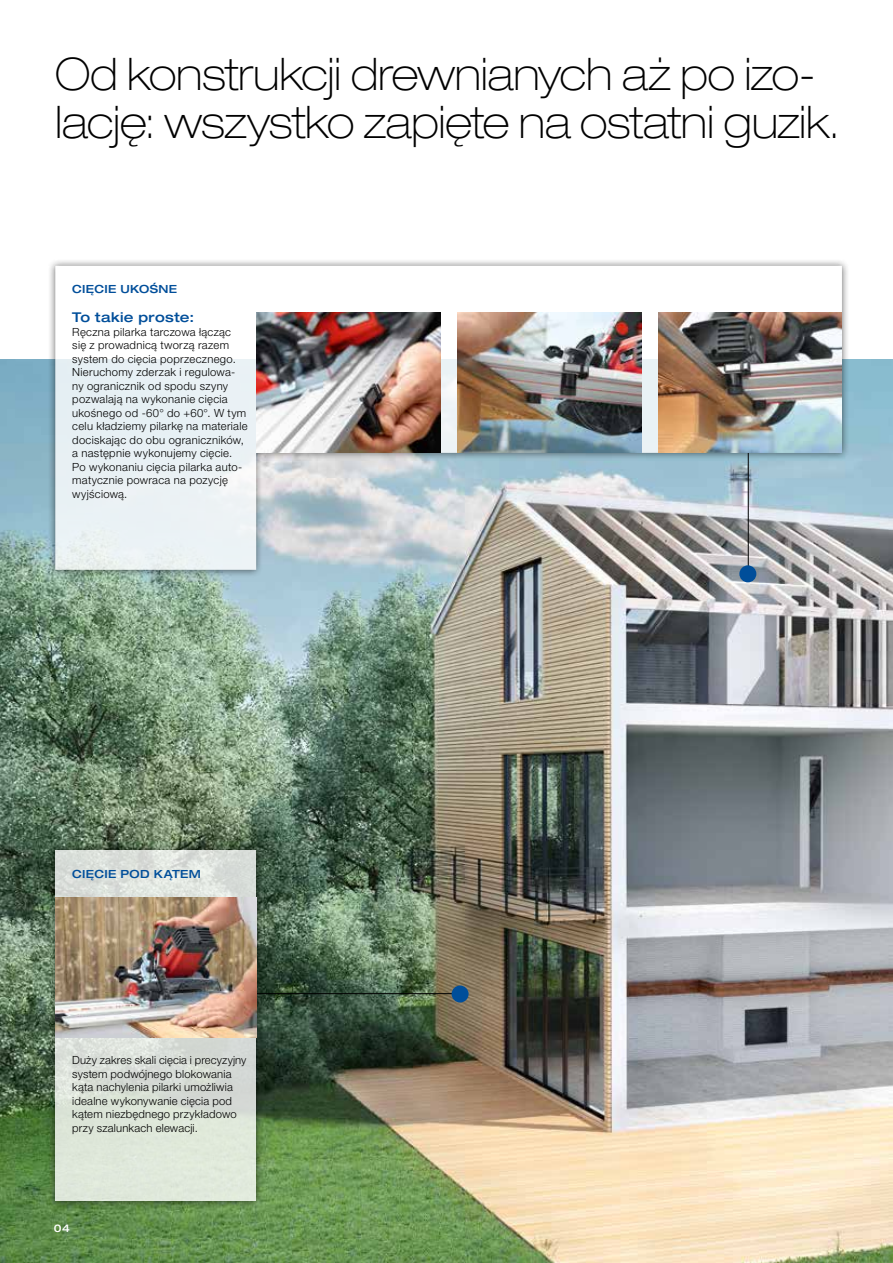
<style>
.page{position:relative;width:893px;height:1263px;background:#fff}
.page>*{position:absolute;margin:0;border:0;box-sizing:border-box;transform-origin:0 0}
.t1{font:100 expanded 45px/48.9px "Helvetica Neue LT Pro";letter-spacing:-.01em;color:#000;scale:.96 1}
.t2{font:500 expanded 13.5px "Helvetica Neue LT Pro";letter-spacing:.02em;color:#004e9a}
.t3{font:300 11.25px/13.5px "Helvetica Neue LT Pro";letter-spacing:.025em;color:#000}
.t4{font:500 expanded 11.25px "Helvetica Neue LT Pro";letter-spacing:.025em;color:#004e9a}
.t5{font:500 expanded 10.5px "Helvetica Neue LT Pro";color:#fff}
</style>
<div class="page">
<img style="left:0;top:359px;width:893px;height:904px">
<div style="left:739px;top:565px;width:17px;height:17px;background:#004e9a;border-radius:50%"></div>
<hr style="left:256px;top:993px;width:202px;height:1px;background:#000">
<div style="left:452px;top:985px;width:17px;height:17px;background:#004e9a;border-radius:50%"></div>
<div style="left:48px;top:258px;width:801px;height:320px;background:#000;opacity:.7"></div>
<svg style="left:55px;top:266px;width:787px;height:304px"></svg>
<img style="left:256px;top:313px;width:184px;height:140px">
<div style="left:48px;top:843px;width:216px;height:366px;background:#000;opacity:.7"></div>
<svg style="left:55px;top:850px;width:201px;height:351px;background:#dce2d9"></svg>
<img style="left:55px;top:897px;width:201px;height:140px">
<img style="left:457px;top:313px;width:184px;height:140px">
<img style="left:658px;top:313px;width:184px;height:140px">
<h1 class="t1" style="left:55px;top:48px;width:818px">Od konstrukcji drewnianych aż po izo&shy;lację: wszystko zapięte na ostatni guzik.</h1>
<p class="t4" style="left:72px;top:282px;width:106px">CIĘCIE UKOŚNE</p>
<p class="t2" style="left:72px;top:309px;width:123px">To takie proste:</p>
<p class="t3" style="left:72px;top:325px;width:177px">Ręczna pilarka tarczowa łącząc się z prowadnicą tworzą razem system do cięcia poprzecznego.<br>Nieruchomy zderzak i regulowa&shy;ny ogranicznik od spodu szyny pozwalają na wykonanie cięcia ukośnego od -60° do +60°. W tym celu kładziemy pilarkę na materiale dociskając do obu ograniczników, a następnie wykonujemy cięcie.<br>Po wykonaniu cięcia pilarka auto&shy;matycznie powraca na pozycję wyjściową.</p>
<p class="t4" style="left:72px;top:867px;width:130px">CIĘCIE POD KĄTEM</p>
<p class="t3" style="left:72px;top:1053px;width:176px">Duży zakres skali cięcia i precyzyjny system podwójnego blokowania kąta nachylenia pilarki umożliwia idealne wykonywanie cięcia pod kątem niezbędnego przykładowo przy szalunkach elewacji.</p>
<p class="t5" style="left:54px;top:1222px;width:18px">04</p>
</div>
